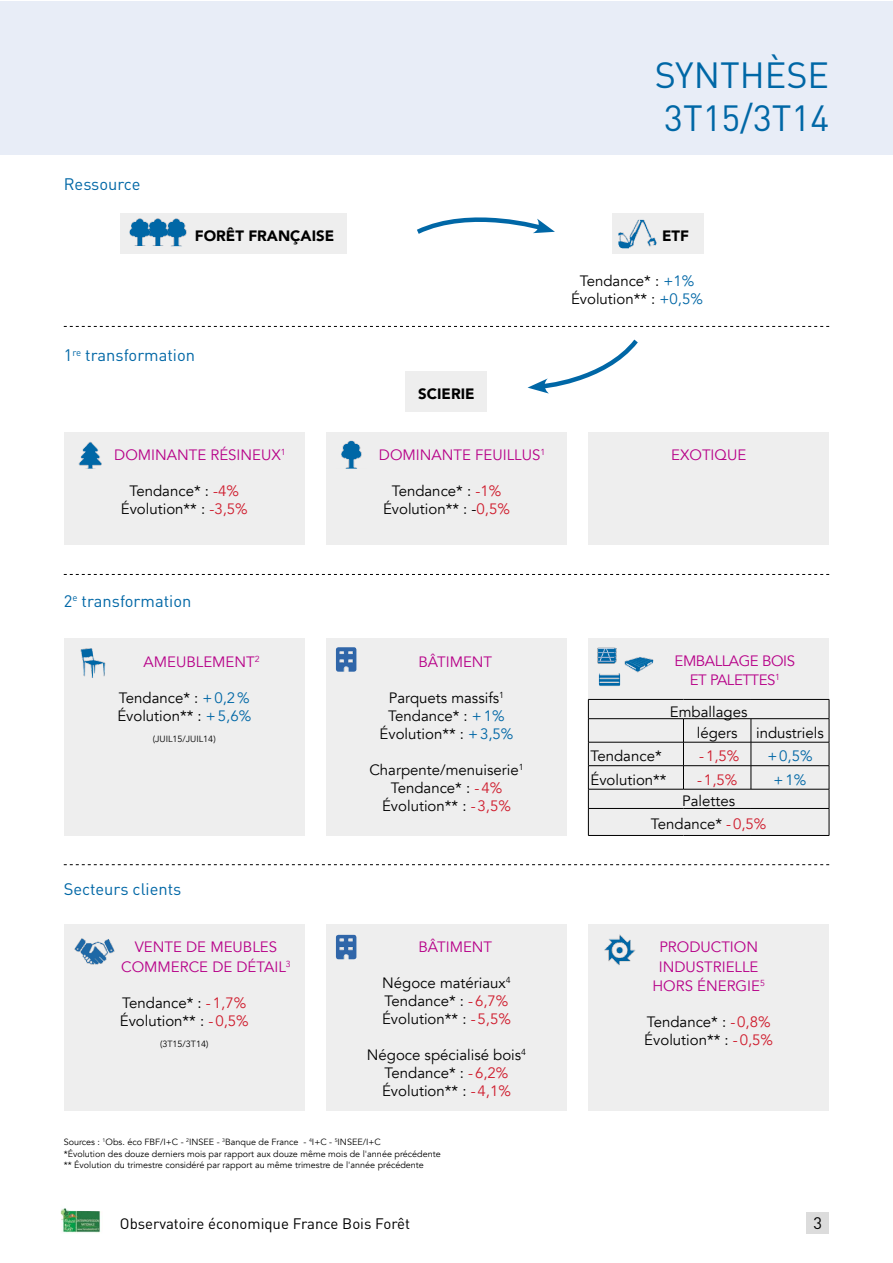
<style>
.page{position:relative;width:893px;height:1263px;background:#fff}
.page>*{position:absolute;margin:0;border:0;box-sizing:border-box;transform-origin:0 0}
.t1{font:36px/43.2px "DIN Pro";color:#0067a6}
.t2{font:16.5px "DIN Pro";color:#0067a6}
.t3{font:16.5px "DIN Pro";color:#000}
.t4{font:15px/18px "Avenir";color:#000;text-align:center}
.t5{font:15px/19.5px "Avenir";color:#b70088;text-align:center}
.t6{font:15px "DIN Pro";color:#000}
.t7{font:900 15px "Avenir";color:#000}
.t8{font:15px/19.5px "Avenir";letter-spacing:-.03em;color:#b70088;text-align:center}
.t9{font:15px "Avenir";color:#cf1c2d}
.t10{font:15px "Avenir";color:#0067a6}
.t11{font:9px/10.5px "Avenir";color:#000}
.s1{color:#cf1c2d}
.s2{color:#0067a6}
</style>
<div class="page">
<div style="left:806px;top:1213px;width:23px;height:21px;background:#dcdcdc"></div>
<div style="left:0;top:1px;width:892px;height:154px;background:#e8edf7"></div>
<img style="left:61px;top:1208px;width:40px;height:25px">
<div style="left:612px;top:214px;width:91px;height:40px;background:#eee"></div>
<div style="left:406px;top:371px;width:81px;height:41px;background:#eee"></div>
<div style="left:326px;top:432px;width:241px;height:113px;background:#eee"></div>
<div style="left:64px;top:432px;width:241px;height:113px;background:#eee"></div>
<div style="left:121px;top:214px;width:226px;height:40px;background:#eee"></div>
<div style="left:588px;top:432px;width:241px;height:113px;background:#eee"></div>
<div style="left:64px;top:638px;width:241px;height:198px;background:#eee"></div>
<div style="left:326px;top:638px;width:241px;height:198px;background:#eee"></div>
<div style="left:588px;top:638px;width:241px;height:198px;background:#eee"></div>
<div style="left:64px;top:924px;width:241px;height:187px;background:#eee"></div>
<div style="left:326px;top:924px;width:241px;height:187px;background:#eee"></div>
<div style="left:588px;top:924px;width:241px;height:187px;background:#eee"></div>
<svg style="left:64px;top:326px;width:765px;height:1px"></svg>
<svg style="left:64px;top:574px;width:765px;height:1px"></svg>
<svg style="left:64px;top:864px;width:765px;height:1px"></svg>
<hr style="left:588px;top:699px;width:95px;height:1px;background:#000">
<hr style="left:683px;top:699px;width:68px;height:1px;background:#000">
<hr style="left:751px;top:699px;width:78px;height:1px;background:#000">
<hr style="left:588px;top:718px;width:95px;height:1px;background:#000">
<hr style="left:683px;top:718px;width:68px;height:1px;background:#000">
<hr style="left:751px;top:718px;width:78px;height:1px;background:#000">
<hr style="left:588px;top:742px;width:95px;height:1px;background:#000">
<hr style="left:683px;top:742px;width:68px;height:1px;background:#000">
<hr style="left:751px;top:742px;width:78px;height:1px;background:#000">
<hr style="left:588px;top:765px;width:95px;height:1px;background:#000">
<hr style="left:683px;top:765px;width:68px;height:1px;background:#000">
<svg style="left:683px;top:719px;width:1px;height:70px"></svg>
<hr style="left:751px;top:765px;width:78px;height:1px;background:#000">
<svg style="left:751px;top:719px;width:1px;height:70px"></svg>
<hr style="left:588px;top:789px;width:95px;height:1px;background:#000">
<hr style="left:683px;top:789px;width:68px;height:1px;background:#000">
<hr style="left:751px;top:789px;width:78px;height:1px;background:#000">
<hr style="left:588px;top:808px;width:95px;height:1px;background:#000">
<svg style="left:588px;top:699px;width:1px;height:136px"></svg>
<hr style="left:683px;top:808px;width:68px;height:1px;background:#000">
<hr style="left:751px;top:808px;width:78px;height:1px;background:#000">
<svg style="left:829px;top:699px;width:1px;height:136px"></svg>
<hr style="left:588px;top:835px;width:95px;height:1px;background:#000">
<hr style="left:683px;top:835px;width:68px;height:1px;background:#000">
<hr style="left:751px;top:835px;width:78px;height:1px;background:#000">
<svg style="left:417px;top:217px;width:138px;height:17px"></svg>
<svg style="left:528px;top:339px;width:110px;height:55px"></svg>
<img style="left:341px;top:441px;width:21px;height:28px">
<img style="left:129px;top:218px;width:58px;height:28px">
<img style="left:139px;top:218px;width:37px;height:28px">
<img style="left:78px;top:441px;width:24px;height:28px">
<img style="left:80px;top:648px;width:26px;height:30px">
<img style="left:74px;top:938px;width:41px;height:27px">
<img style="left:336px;top:647px;width:20px;height:25px">
<img style="left:336px;top:935px;width:20px;height:24px">
<img style="left:604px;top:934px;width:32px;height:31px">
<img style="left:597px;top:647px;width:20px;height:17px">
<img style="left:624px;top:657px;width:29px;height:16px">
<img style="left:599px;top:673px;width:21px;height:13px">
<img style="left:618px;top:220px;width:38px;height:28px">
<p class="t2" style="left:64px;top:173px;width:78px">Ressource</p>
<p class="t7" style="left:195px;top:226px;width:141px">FORÊT FRANÇAISE</p>
<p class="t2" style="left:64px;top:344px;width:133px">1<sup>re</sup> transformation</p>
<p class="t5" style="left:114px;top:446px;width:173px">DOMINANTE RÉSINEUX<sup>1</sup></p>
<p class="t4" style="left:121px;top:482px;width:128px">Tendance* : <span class="s1">-4%<br></span>Évolution** : <span class="s1">-3,5%</span></p>
<h1 class="t1" style="left:655px;top:51px;width:176px">SYNTHÈSE<br>3T15/3T14</h1>
<p class="t7" style="left:662px;top:226px;width:28px">ETF</p>
<p class="t4" style="left:571px;top:272px;width:133px">Tendance* : <span class="s2">+1%<br></span>Évolution** : <span class="s2">+0,5%</span></p>
<p class="t7" style="left:418px;top:384px;width:58px">SCIERIE</p>
<p class="t5" style="left:379px;top:446px;width:168px">DOMINANTE FEUILLUS<sup>1</sup></p>
<p class="t4" style="left:383px;top:482px;width:128px">Tendance* : <span class="s1">-1%<br></span>Évolution** : -<span class="s1">0,5%</span></p>
<p class="t5" style="left:671px;top:446px;width:77px">EXOTIQUE</p>
<p class="t2" style="left:64px;top:589px;width:129px">2<sup>e</sup> transformation</p>
<p class="t5" style="left:144px;top:653px;width:118px">AMEUBLEMENT<sup>2</sup></p>
<p class="t4" style="left:117px;top:689px;width:135px;text-align:left">Tendance* : <span class="s2">+0,2%<br></span>Évolution** : <span class="s2">+5,6%</span></p>
<p class="t11" style="left:153px;top:734px;width:64px">(JUIL15/JUIL14)</p>
<p class="t2" style="left:64px;top:878px;width:119px">Secteurs clients</p>
<p class="t5" style="left:121px;top:938px;width:171px">VENTE DE MEUBLES<br>COMMERCE DE DÉTAIL<sup>3</sup></p>
<p class="t4" style="left:120px;top:994px;width:130px;text-align:left">Tendance* : <span class="s1">-1,7%<br></span>Évolution** : <span class="s1">-0,5%</span></p>
<p class="t11" style="left:160px;top:1039px;width:50px">(3T15/3T14)</p>
<p class="t5" style="left:418px;top:653px;width:75px">BÂTIMENT</p>
<p class="t4" style="left:380px;top:689px;width:135px">Parquets massifs<sup>1<br></sup>Tendance* : <span class="s2">+1%<br></span>Évolution** : <span class="s2">+3,5%</span></p>
<p class="t4" style="left:369px;top:761px;width:156px">Charpente/menuiserie<sup>1<br></sup>Tendance* : <span class="s1">-4%<br></span>Évolution** : <span class="s1">-3,5%</span></p>
<p class="t5" style="left:418px;top:938px;width:75px">BÂTIMENT</p>
<p class="t4" style="left:382px;top:974px;width:130px;text-align:left">Négoce matériaux<sup>4<br></sup>Tendance* : <span class="s1">-6,7%<br></span>Évolution** : <span class="s1">-5,5%</span></p>
<p class="t4" style="left:367px;top:1046px;width:161px">Négoce spécialisé bois<sup>4<br></sup>Tendance* : <span class="s1">-6,2%<br></span>Évolution** : <span class="s1">-4,1%</span></p>
<p class="t11" style="left:64px;top:1137px;width:318px">Sources : <sup>1</sup>Obs. éco FBF/I+C - <sup>2</sup>INSEE - <sup>3</sup>Banque de France - <sup>4</sup>I+C - <sup>5</sup>INSEE/I+C</p>
<p class="t11" style="left:64px;top:1149px;width:378px">*Évolution des douze derniers mois par rapport aux douze même mois de l'année précédente ** Évolution du trimestre considéré par rapport au même trimestre de l'année précédente</p>
<p class="t8" style="left:675px;top:651px;width:122px">EMBALLAGE BOIS<br>ET PALETTES<sup>1</sup></p>
<p class="t4" style="left:697px;top:701px;width:129px;line-height:21.3px;text-align:left;text-indent:-27px">Emballages<br>légers industriels</p>
<p class="t4" style="left:590px;top:748px;width:73px">Tendance*</p>
<p class="t9" style="left:699px;top:746px;width:42px">-1,5%</p>
<p class="t10" style="left:767px;top:746px;width:47px">+0,5%</p>
<p class="t4" style="left:590px;top:771px;width:78px">Évolution**</p>
<p class="t9" style="left:697px;top:770px;width:42px">-1,5%</p>
<p class="t10" style="left:774px;top:770px;width:34px">+1%</p>
<p class="t4" style="left:651px;top:790px;width:117px;line-height:23.1px">Palettes<br>Tendance* <span class="s1">-0,5%</span></p>
<p class="t5" style="left:652px;top:938px;width:114px">PRODUCTION<br>INDUSTRIELLE<br>HORS ÉNERGIE<sup>5</sup></p>
<p class="t4" style="left:644px;top:1013px;width:130px;text-align:left">Tendance* : <span class="s1">-0,8%<br></span>Évolution** : <span class="s1">-0,5%</span></p>
<p class="t6" style="left:120px;top:1213px;width:292px">Observatoire économique France Bois Forêt</p>
<p class="t3" style="left:813px;top:1212px;width:10px">3</p>
</div>
